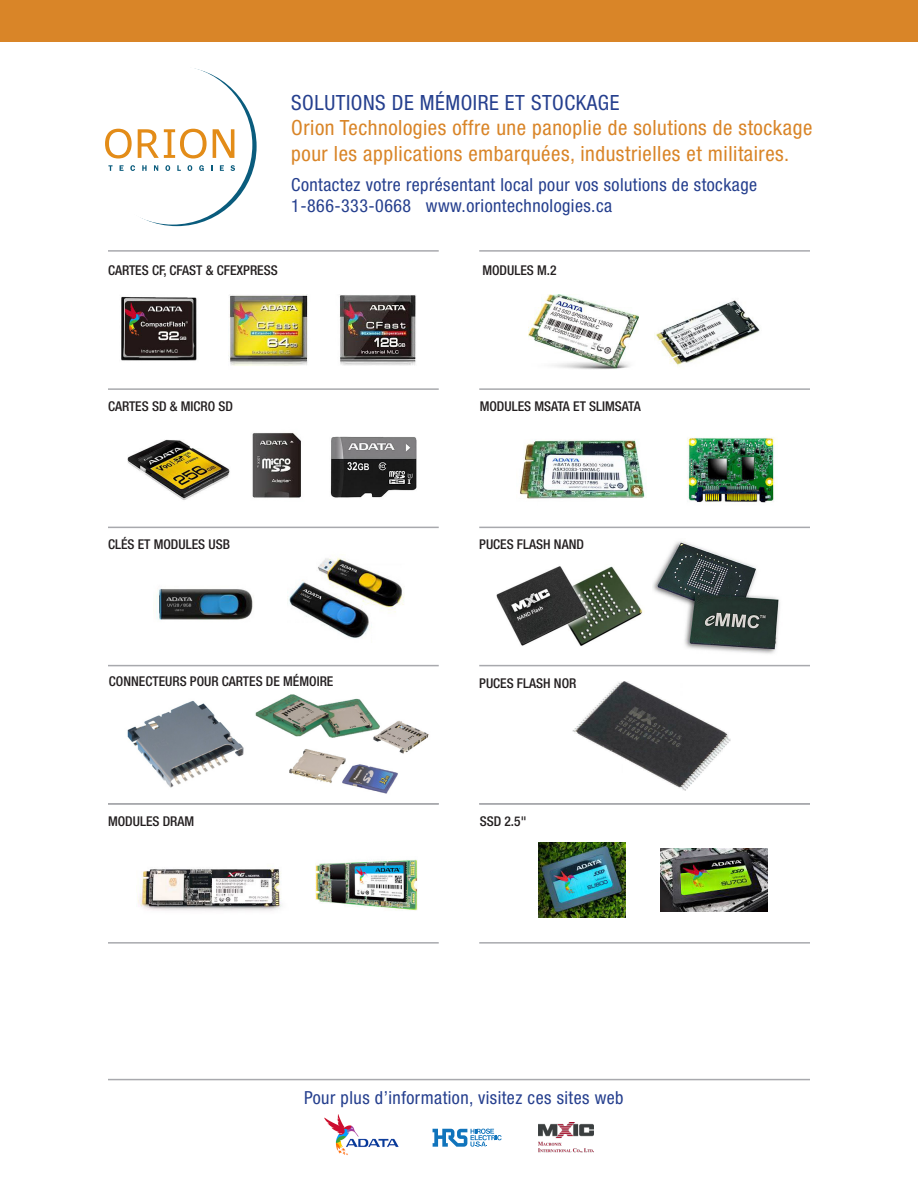
<style>
.page{position:relative;width:918px;height:1188px;background:#fff}
.page>*{position:absolute;margin:0;border:0;box-sizing:border-box;transform-origin:0 0}
.t1{font:condensed 21px/25.2px "Helvetica Neue";letter-spacing:.025em;color:#d98528}
.t2{font:condensed 21px "Helvetica Neue";letter-spacing:.025em;color:#253f8e}
.t3{font:condensed 18px/21.6px "Helvetica Neue";letter-spacing:.025em;color:#253f8e}
.t4{font:500 condensed 13.5px "Helvetica Neue";color:#231f20}
</style>
<div class="page">
<img style="left:572px;top:681px;width:159px;height:110px">
<svg style="left:97px;top:67px;width:160px;height:159px"></svg>
<div style="left:93px;top:65px;width:159px;height:160px;background:#fff;border-radius:50%"></div>
<svg style="left:108px;top:165px;width:5px;height:6px"></svg>
<svg style="left:120px;top:165px;width:4px;height:6px"></svg>
<svg style="left:130px;top:165px;width:5px;height:6px"></svg>
<svg style="left:142px;top:165px;width:5px;height:6px"></svg>
<svg style="left:154px;top:165px;width:4px;height:6px"></svg>
<svg style="left:165px;top:165px;width:5px;height:6px"></svg>
<svg style="left:177px;top:165px;width:4px;height:6px"></svg>
<svg style="left:188px;top:165px;width:4px;height:6px"></svg>
<svg style="left:199px;top:165px;width:5px;height:6px"></svg>
<svg style="left:220px;top:165px;width:4px;height:6px"></svg>
<svg style="left:230px;top:165px;width:5px;height:6px"></svg>
<svg style="left:105px;top:129px;width:27px;height:30px"></svg>
<svg style="left:138px;top:129px;width:69px;height:30px"></svg>
<svg style="left:213px;top:129px;width:21px;height:29px"></svg>
<div style="left:0;top:0;width:918px;height:41px;background:#d98528"></div>
<hr style="left:108px;top:388px;width:331px;height:2px;background:#a8a9ad">
<hr style="left:108px;top:250px;width:331px;height:2px;background:#a8a9ad">
<hr style="left:108px;top:527px;width:331px;height:1px;background:#a8a9ad">
<hr style="left:108px;top:665px;width:331px;height:1px;background:#a8a9ad">
<hr style="left:108px;top:803px;width:331px;height:2px;background:#a8a9ad">
<hr style="left:479px;top:388px;width:331px;height:2px;background:#a8a9ad">
<hr style="left:479px;top:250px;width:331px;height:2px;background:#a8a9ad">
<hr style="left:479px;top:527px;width:331px;height:1px;background:#a8a9ad">
<hr style="left:479px;top:665px;width:331px;height:1px;background:#a8a9ad">
<hr style="left:479px;top:803px;width:331px;height:2px;background:#a8a9ad">
<hr style="left:108px;top:942px;width:331px;height:2px;background:#a8a9ad">
<hr style="left:479px;top:942px;width:331px;height:2px;background:#a8a9ad">
<img style="left:538px;top:842px;width:88px;height:76px">
<img style="left:660px;top:849px;width:108px;height:62px">
<img style="left:137px;top:868px;width:145px;height:43px">
<img style="left:316px;top:859px;width:101px;height:52px">
<img style="left:654px;top:300px;width:106px;height:66px">
<img style="left:528px;top:295px;width:110px;height:74px">
<img style="left:252px;top:432px;width:49px;height:66px">
<img style="left:330px;top:436px;width:87px;height:62px">
<img style="left:519px;top:440px;width:127px;height:59px">
<img style="left:127px;top:439px;width:103px;height:61px">
<img style="left:687px;top:437px;width:88px;height:66px">
<img style="left:287px;top:557px;width:117px;height:82px">
<img style="left:153px;top:589px;width:100px;height:31px">
<hr style="left:108px;top:1079px;width:702px;height:1px;background:#a8a9ad">
<img style="left:255px;top:694px;width:174px;height:100px">
<img style="left:127px;top:701px;width:117px;height:87px">
<img style="left:324px;top:1114px;width:75px;height:41px">
<svg style="left:433px;top:1129px;width:69px;height:18px"></svg>
<img style="left:121px;top:296px;width:76px;height:65px">
<img style="left:229px;top:294px;width:79px;height:72px">
<img style="left:339px;top:295px;width:77px;height:71px">
<img style="left:496px;top:566px;width:147px;height:80px">
<img style="left:653px;top:541px;width:127px;height:113px">
<img style="left:538px;top:1123px;width:56px;height:30px">
<p class="t2" style="left:291px;top:91px;width:330px">SOLUTIONS DE MÉMOIRE ET STOCKAGE</p>
<p class="t1" style="left:291px;top:115px;width:523px">Orion Technologies offre une panoplie de solutions de stockage pour les applications embarquées, industrielles et militaires.</p>
<p class="t3" style="left:291px;top:174px;width:467px">Contactez votre représentant local pour vos solutions de stockage<br>1-866-333-0668 www.oriontechnologies.ca</p>
<p class="t4" style="left:108px;top:262px;width:171px">CARTES CF, CFAST &amp; CFEXPRESS</p>
<p class="t4" style="left:482px;top:262px;width:76px">MODULES M.2</p>
<p class="t4" style="left:108px;top:398px;width:127px">CARTES SD &amp; MICRO SD</p>
<p class="t4" style="left:480px;top:398px;width:163px">MODULES MSATA ET SLIMSATA</p>
<p class="t4" style="left:108px;top:536px;width:123px">CLÉS ET MODULES USB</p>
<p class="t4" style="left:479px;top:536px;width:106px">PUCES FLASH NAND</p>
<p class="t4" style="left:109px;top:673px;width:226px">CONNECTEURS POUR CARTES DE MÉMOIRE</p>
<p class="t4" style="left:479px;top:675px;width:99px">PUCES FLASH NOR</p>
<p class="t4" style="left:108px;top:813px;width:88px">MODULES DRAM</p>
<p class="t4" style="left:480px;top:813px;width:48px">SSD 2.5"</p>
<p class="t3" style="left:304px;top:1087px;width:321px">Pour plus d’information, visitez ces sites web</p>
</div>
